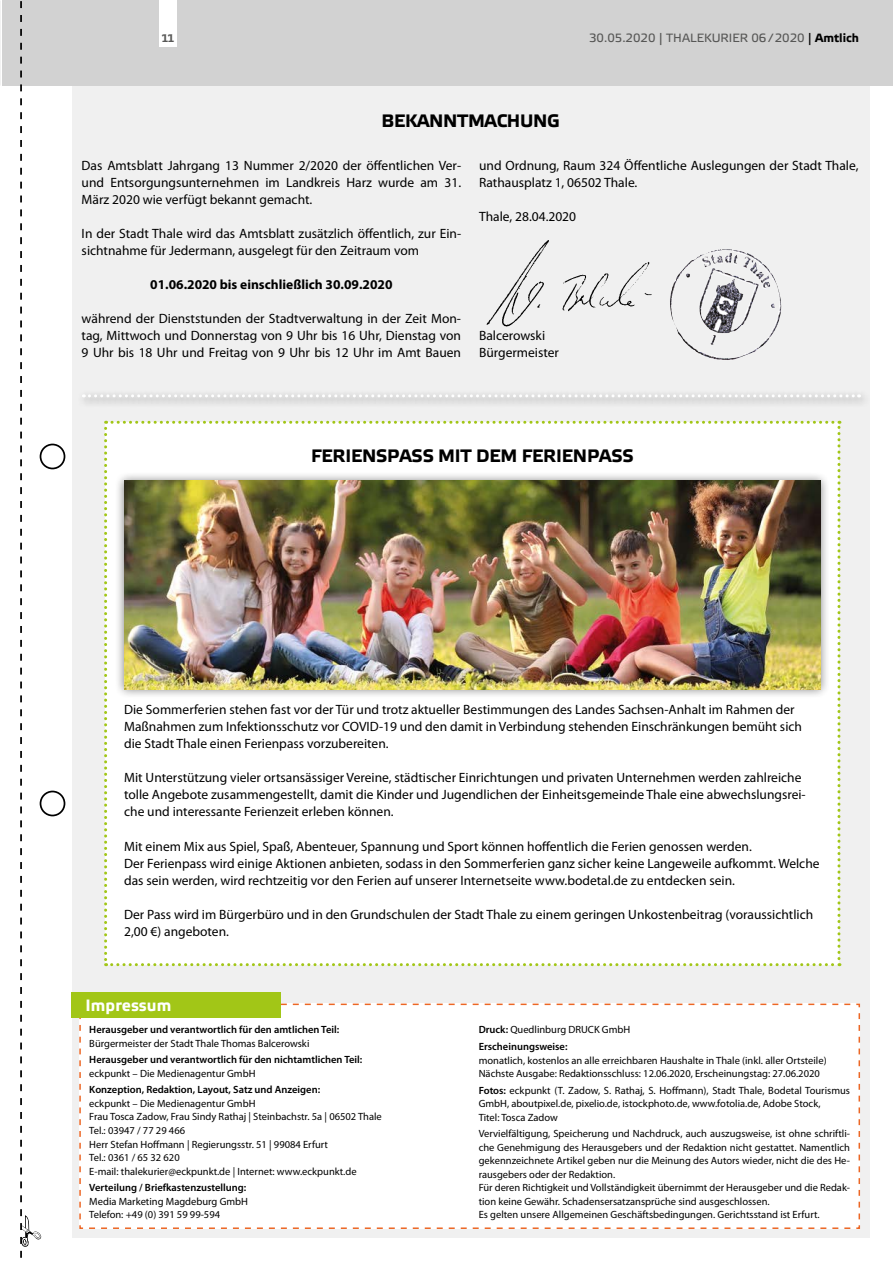
<style>
.page{position:relative;width:893px;height:1263px;background:#fff}
.page>*{position:absolute;margin:0;border:0;box-sizing:border-box;transform-origin:0 0}
.t1{font:700 18px "Elektra Text Pro";letter-spacing:-.01em;color:#000}
.t2{font:700 16.35px "Elektra Text Pro";color:#fff}
.t3{font:13.5px/17px "Myriad Pro";color:#000}
.t4{font:700 13.5px "Myriad Pro";color:#000}
.t5{font:12px "Elektra Text Pro";color:#575756}
.t6{font:10.5px/13.5px "Myriad Pro";color:#000}
.t7{font:600 10.5px/16.5px "Myriad Pro";color:#000}
.t8{font:900 10.5px "Diavlo";color:#575756}
.s1{color:#000}
.s2{font-weight:700;color:#000}
.s3{font-weight:400}
.s4{font-weight:600}
</style>
<div class="page">
<div style="left:72px;top:0;width:798px;height:1237px;background:#f0f0f0"></div>
<div style="left:2px;top:0;width:891px;height:85px;background:#d2d2d2"></div>
<div style="left:159px;top:0;width:17px;height:47px;background:#fff"></div>
<svg style="left:20px;top:1px;width:21px;height:1257px"></svg>
<div style="left:40px;top:444px;width:25px;height:25px;border:2px solid #000;border-radius:50%"></div>
<div style="left:40px;top:791px;width:25px;height:25px;border:2px solid #000;border-radius:50%"></div>
<div style="left:79px;top:1003px;width:782px;height:226px;background:#fff"></div>
<div style="left:72px;top:992px;width:209px;height:26px;background:#a2c617"></div>
<div style="left:78px;top:390px;width:792px;height:18px;background:#e5e5e5"></div>
<svg style="left:83px;top:394px;width:776px;height:3px"></svg>
<img style="left:486px;top:240px;width:166px;height:87px">
<img style="left:670px;top:249px;width:112px;height:89px">
<div style="left:104px;top:421px;width:736px;height:545px;background:#fff"></div>
<div style="left:114px;top:471px;width:716px;height:228px;background:#000;opacity:.5"></div>
<img style="left:124px;top:481px;width:696px;height:208px">
<p class="t8" style="left:162px;top:31px;width:14px">11</p>
<p class="t5" style="left:589px;top:32px;width:271px">30.05.2020 | THALEKURIER 06/2020 <span class="s1">|</span> <span class="s2">Amtlich</span></p>
<p class="t5" style="left:658px;top:33px;width:204px">THALEKURIER 05/2020 <span class="s1">|</span> <span class="s2">Aktuelles</span></p>
<h1 class="t1" style="left:382px;top:111px;width:180px">BEKANNTMACHUNG</h1>
<p class="t3" style="left:82px;top:157px;width:381px;text-align:justify">Das Amtsblatt Jahrgang 13 Nummer 2/2020 der öffentlichen Ver&shy;und Entsorgungsunternehmen im Landkreis Harz wurde am 31.<br>März 2020 wie verfügt bekannt gemacht.</p>
<p class="t3" style="left:82px;top:225px;width:381px">In der Stadt Thale wird das Amtsblatt zusätzlich öffentlich, zur Ein&shy;sichtnahme für Jedermann, ausgelegt für den Zeitraum vom</p>
<p class="t4" style="left:150px;top:277px;width:244px">01.06.2020 bis einschließlich 30.09.2020</p>
<p class="t3" style="left:82px;top:310px;width:381px;text-align:justify">während der Dienststunden der Stadtverwaltung in der Zeit Mon&shy;tag, Mittwoch und Donnerstag von 9 Uhr bis 16 Uhr, Dienstag von 9 Uhr bis 18 Uhr und Freitag von 9 Uhr bis 12 Uhr im Amt Bauen</p>
<p class="t3" style="left:479px;top:157px;width:381px">und Ordnung, Raum 324 Öffentliche Auslegungen der Stadt Thale,<br>Rathausplatz 1, 06502 Thale.</p>
<p class="t3" style="left:479px;top:208px;width:99px">Thale, 28.04.2020</p>
<p class="t3" style="left:479px;top:327px;width:81px">Balcerowski<br>Bürgermeister</p>
<h1 class="t1" style="left:311px;top:446px;width:324px">FERIENSPASS MIT DEM FERIENPASS</h1>
<p class="t3" style="left:124px;top:702px;width:679px">Die Sommerferien stehen fast vor der Tür und trotz aktueller Bestimmungen des Landes Sachsen-Anhalt im Rahmen der<br>Maßnahmen zum Infektionsschutz vor COVID-19 und den damit in Verbindung stehenden Einschränkungen bemüht sich die Stadt Thale einen Ferienpass vorzubereiten.</p>
<p class="t3" style="left:124px;top:770px;width:683px">Mit Unterstützung vieler ortsansässiger Vereine, städtischer Einrichtungen und privaten Unternehmen werden zahlreiche tolle Angebote zusammengestellt, damit die Kinder und Jugendlichen der Einheitsgemeinde Thale eine abwechslungsrei&shy;che und interessante Ferienzeit erleben können.</p>
<p class="t3" style="left:124px;top:838px;width:697px">Mit einem Mix aus Spiel, Spaß, Abenteuer, Spannung und Sport können hoffentlich die Ferien genossen werden.<br>Der Ferienpass wird einige Aktionen anbieten, sodass in den Sommerferien ganz sicher keine Langeweile aufkommt. Welche das sein werden, wird rechtzeitig vor den Ferien auf unserer Internetseite www.bodetal.de zu entdecken sein.</p>
<p class="t3" style="left:124px;top:906px;width:691px">Der Pass wird im Bürgerbüro und in den Grundschulen der Stadt Thale zu einem geringen Unkostenbeitrag (voraussichtlich<br>2,00 €) angeboten.</p>
<p class="t2" style="left:86px;top:996px;width:87px">Impressum</p>
<p class="t7" style="left:89px;top:1022px;width:251px">Herausgeber und verantwortlich für den amtlichen Teil:</p>
<p class="t6" style="left:89px;top:1037px;width:222px">Bürgermeister der Stadt Thale Thomas Balcerowski</p>
<p class="t7" style="left:89px;top:1052px;width:274px">Herausgeber und verantwortlich für den nichtamtlichen Teil:</p>
<p class="t6" style="left:89px;top:1067px;width:168px">eckpunkt – Die Medienagentur GmbH</p>
<p class="t7" style="left:89px;top:1082px;width:232px">Konzeption, Redaktion, Layout, Satz und Anzeigen:</p>
<p class="t6" style="left:89px;top:1097px;width:294px">eckpunkt – Die Medienagentur GmbH<br>Frau Tosca Zadow, Frau Sindy Rathaj | Steinbachstr. 5a | 06502 Thale Tel.: 03947 / 77 29 466<br>Herr Stefan Hoffmann | Regierungsstr. 51 | 99084 Erfurt<br>Tel.: 0361 / 65 32 620<br>E-mail: thalekurier@eckpunkt.de | Internet: www.eckpunkt.de</p>
<p class="t7" style="left:89px;top:1179px;width:159px">Verteilung / Briefkastenzustellung:</p>
<p class="t6" style="left:89px;top:1194px;width:160px">Media Marketing Magdeburg GmbH<br>Telefon: +49 (0) 391 59 99-594</p>
<p class="t7" style="left:479px;top:1022px;width:153px">Druck: <span class="s3">Quedlinburg DRUCK GmbH<br></span>Erscheinungsweise:</p>
<p class="t6" style="left:479px;top:1053px;width:349px">monatlich, kostenlos an alle erreichbaren Haushalte in Thale (inkl. aller Ortsteile)<br>Nächste Ausgabe: Redaktionsschluss: 12.06.2020, Erscheinungstag: 27.06.2020</p>
<p class="t6" style="left:479px;top:1083px;width:373px"><span class="s4">Fotos:</span> eckpunkt (T. Zadow, S. Rathaj, S. Hoffmann), Stadt Thale, Bodetal Tourismus<br>GmbH, aboutpixel.de, pixelio.de, istockphoto.de, www.fotolia.de, Adobe Stock,<br>Titel: Tosca Zadow</p>
<p class="t6" style="left:479px;top:1127px;width:373px">Vervielfältigung, Speicherung und Nachdruck, auch auszugsweise, ist ohne schriftli&shy;che Genehmigung des Herausgebers und der Redaktion nicht gestattet. Namentlich gekennzeichnete Artikel geben nur die Meinung des Autors wieder, nicht die des He&shy;rausgebers oder der Redaktion.<br>Für deren Richtigkeit und Vollständigkeit übernimmt der Herausgeber und die Redak&shy;tion keine Gewähr. Schadensersatzansprüche sind ausgeschlossen.<br>Es gelten unsere Allgemeinen Geschäftsbedingungen. Gerichtsstand ist Erfurt.</p>
</div>
